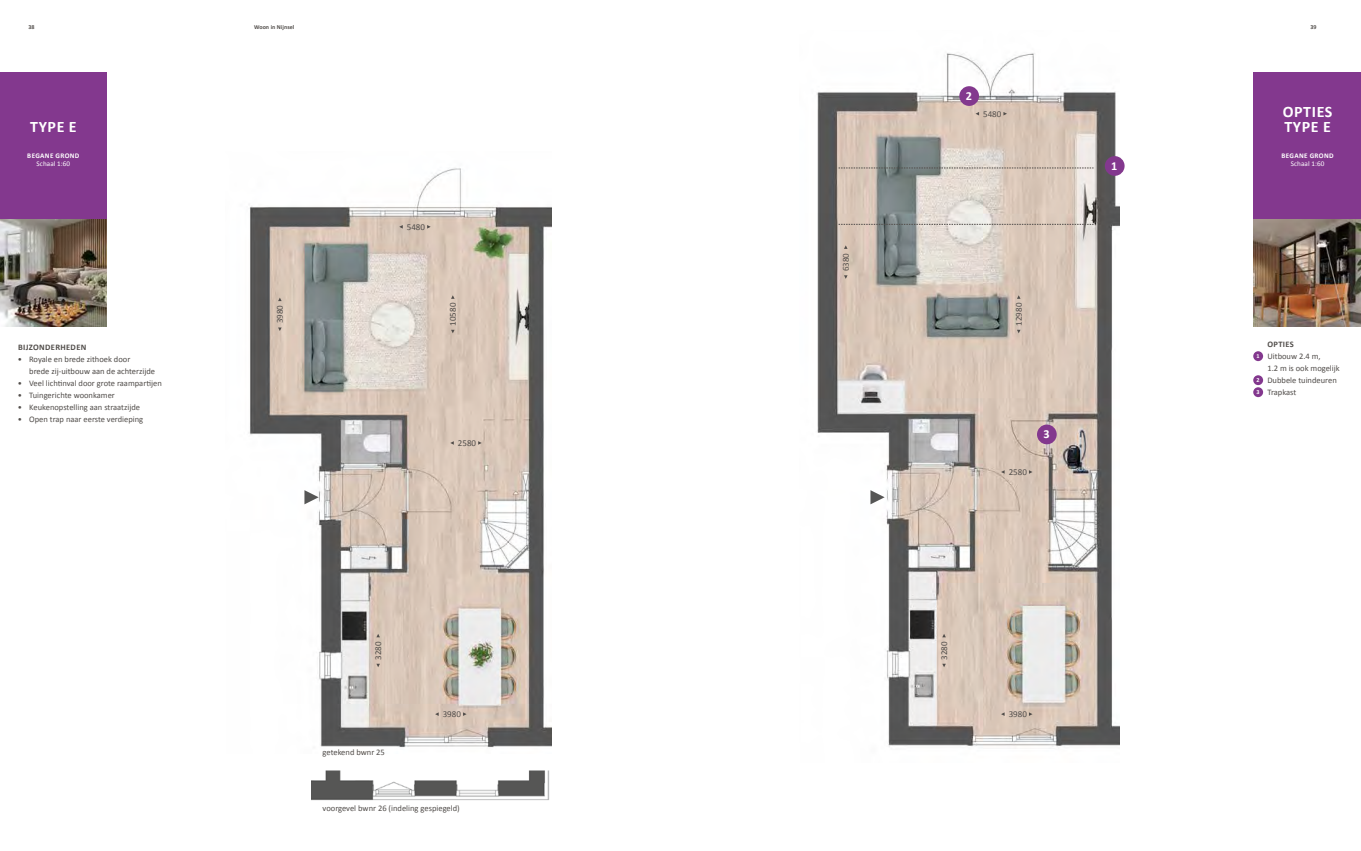
<style>
.page{position:relative;width:1361px;height:851px;background:#fff}
.page>*{position:absolute;margin:0;border:0;box-sizing:border-box;transform-origin:0 0}
.t1{font:700 16px/15px "Calibri";letter-spacing:.04em;color:#fff}
.t2{font:700 12.2px "Calibri";color:#fff}
.t3{font:9px "Calibri";color:#514d4a}
.t4{font:8.5px "Calibri";color:#514d4a}
.t5{font:8.5px/12px "Calibri";color:#4d4946}
.t6{font:700 8.5px "Calibri";letter-spacing:.04em;color:#514d4a}
.t7{font:700 7.1px "Calibri";letter-spacing:.05em;color:#fff}
.t8{font:7.1px "Calibri";letter-spacing:.01em;color:#fff}
.t9{font:700 6px "Calibri";letter-spacing:.01em;color:#514d4a}
.s1{font-weight:700;font-size:6.1px;color:#fff}
</style>
<div class="page">
<img style="left:249px;top:168px;width:302px;height:580px">
<img style="left:311px;top:770px;width:239px;height:31px">
<img style="left:817px;top:53px;width:303px;height:696px">
<svg style="left:399px;top:225px;width:4px;height:3px"></svg>
<svg style="left:427px;top:225px;width:4px;height:3px"></svg>
<svg style="left:975px;top:112px;width:4px;height:3px"></svg>
<svg style="left:1003px;top:112px;width:4px;height:3px"></svg>
<svg style="left:435px;top:712px;width:4px;height:3px"></svg>
<svg style="left:450px;top:441px;width:4px;height:3px"></svg>
<svg style="left:478px;top:441px;width:4px;height:3px"></svg>
<svg style="left:278px;top:327px;width:4px;height:4px"></svg>
<svg style="left:278px;top:297px;width:4px;height:4px"></svg>
<svg style="left:844px;top:275px;width:3px;height:4px"></svg>
<svg style="left:844px;top:245px;width:3px;height:4px"></svg>
<svg style="left:376px;top:663px;width:4px;height:4px"></svg>
<svg style="left:376px;top:633px;width:4px;height:4px"></svg>
<svg style="left:942px;top:663px;width:4px;height:4px"></svg>
<svg style="left:942px;top:633px;width:4px;height:4px"></svg>
<svg style="left:451px;top:295px;width:3px;height:4px"></svg>
<svg style="left:1017px;top:295px;width:3px;height:4px"></svg>
<div style="left:1253px;top:72px;width:108px;height:147px;background:#83388e"></div>
<div style="left:0;top:72px;width:107px;height:147px;background:#83388e"></div>
<img style="left:0;top:219px;width:107px;height:107px">
<img style="left:1253px;top:219px;width:108px;height:107px">
<div style="left:1253px;top:351px;width:10px;height:10px;background:#83388e;border-radius:50%"></div>
<div style="left:1253px;top:375px;width:10px;height:10px;background:#83388e;border-radius:50%"></div>
<div style="left:1253px;top:387px;width:10px;height:10px;background:#83388e;border-radius:50%"></div>
<div style="left:1105px;top:156px;width:19px;height:20px;background:#83388e;border-radius:50%"></div>
<div style="left:959px;top:86px;width:20px;height:20px;background:#83388e;border-radius:50%"></div>
<div style="left:1037px;top:424px;width:19px;height:20px;background:#83388e;border-radius:50%"></div>
<svg style="left:838px;top:224px;width:255px;height:1px"></svg>
<svg style="left:838px;top:168px;width:255px;height:1px"></svg>
<svg style="left:304px;top:490px;width:15px;height:14px"></svg>
<svg style="left:870px;top:490px;width:14px;height:14px"></svg>
<p class="t9" style="left:28px;top:23px;width:8px">38</p>
<p class="t9" style="left:254px;top:23px;width:42px">Woon in Nijnsel</p>
<p class="t9" style="left:1310px;top:23px;width:8px">39</p>
<h1 class="t1" style="left:30px;top:118px;width:48px">TYPE E</h1>
<p class="t7" style="left:27px;top:151px;width:54px">BEGANE GROND</p>
<p class="t8" style="left:37px;top:159px;width:35px">Schaal 1:60</p>
<p class="t6" style="left:18px;top:342px;width:70px">BIJZONDERHEDEN</p>
<p class="t5" style="left:29px;top:352px;width:127px;text-indent:-11px">• Royale en brede zithoek door<br>brede zij-uitbouw aan de achterzijde</p>
<p class="t4" style="left:18px;top:378px;width:145px">• Veel lichtinval door grote raampartijen</p>
<p class="t4" style="left:18px;top:390px;width:99px">• Tuingerichte woonkamer</p>
<p class="t4" style="left:18px;top:402px;width:124px">• Keukenopstelling aan straatzijde</p>
<p class="t4" style="left:18px;top:414px;width:127px">• Open trap naar eerste verdieping</p>
<p class="t3" style="left:274px;top:323px;width:20px;rotate:-90deg">3980</p>
<h2 class="t2" style="left:965px;top:88px;width:8px">2</h2>
<p class="t3" style="left:983px;top:108px;width:20px">5480</p>
<p class="t3" style="left:407px;top:221px;width:20px">5480</p>
<p class="t3" style="left:840px;top:271px;width:20px;rotate:-90deg">6380</p>
<p class="t3" style="left:447px;top:325px;width:24px;rotate:-90deg">10580</p>
<p class="t3" style="left:1013px;top:325px;width:24px;rotate:-90deg">12980</p>
<p class="t3" style="left:458px;top:437px;width:20px">2580</p>
<p class="t3" style="left:1008px;top:466px;width:20px">2580</p>
<h2 class="t2" style="left:1043px;top:426px;width:8px">3</h2>
<h2 class="t2" style="left:1111px;top:158px;width:8px">1</h2>
<p class="t3" style="left:373px;top:659px;width:20px;rotate:-90deg">3280</p>
<p class="t3" style="left:938px;top:659px;width:20px;rotate:-90deg">3280</p>
<p class="t4" style="left:323px;top:747px;width:64px">getekend bwnr 25</p>
<p class="t3" style="left:443px;top:708px;width:20px">3980</p>
<p class="t3" style="left:1008px;top:708px;width:20px">3980</p>
<p class="t4" style="left:323px;top:802px;width:139px">voorgevel bwnr 26 (indeling gespiegeld)</p>
<h1 class="t1" style="left:1282px;top:103px;width:51px">OPTIES<br>TYPE E</h1>
<p class="t7" style="left:1281px;top:151px;width:54px">BEGANE GROND</p>
<p class="t8" style="left:1290px;top:159px;width:35px">Schaal 1:60</p>
<p class="t6" style="left:1267px;top:339px;width:28px">OPTIES</p>
<p class="t4" style="left:1256px;top:351px;width:66px"><span class="s1">1</span> Uitbouw 2.4 m,</p>
<p class="t4" style="left:1267px;top:363px;width:74px">1.2 m is ook mogelijk</p>
<p class="t4" style="left:1256px;top:375px;width:82px"><span class="s1">2</span> Dubbele tuindeuren</p>
<p class="t4" style="left:1256px;top:387px;width:41px"><span class="s1">3</span> Trapkast</p>
</div>
